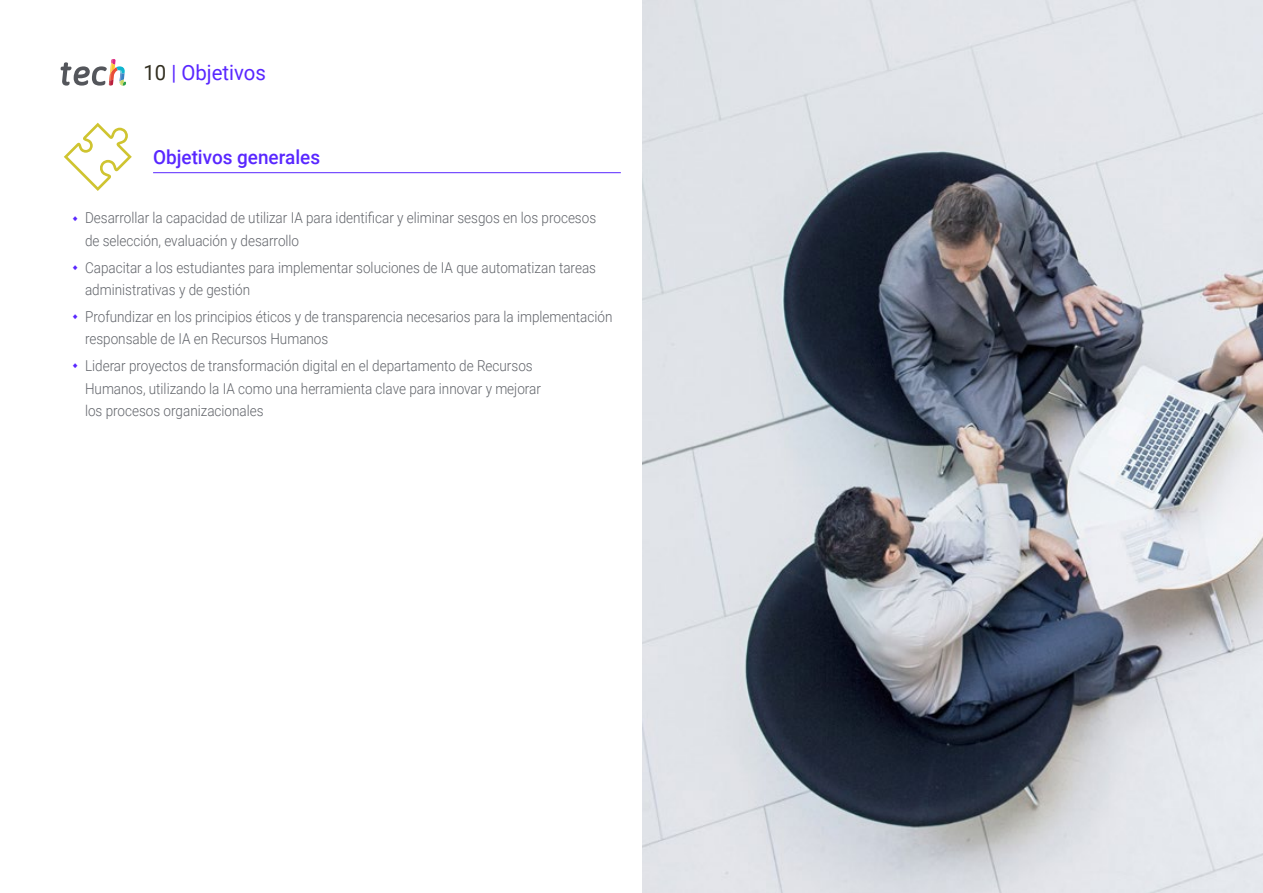
<style>
.page{position:relative;width:1263px;height:893px;background:#fff}
.page>*{position:absolute;margin:0;border:0;box-sizing:border-box;transform-origin:0 0}
.t1{font:21px "Roboto";color:#5927ff}
.t2{font:500 19.5px "Roboto";color:#5927ff}
.t3{font:300 15px/22.5px "Roboto";color:#61646a;scale:.9 1}
.s1{color:#312e20}
</style>
<div class="page">
<hr style="left:153px;top:172px;width:468px;height:1px;background:#5927ff">
<svg style="left:64px;top:123px;width:68px;height:68px"></svg>
<img style="left:642px;top:0;width:621px;height:893px">
<svg style="left:61px;top:59px;width:65px;height:27px"></svg>
<h1 class="t1" style="left:144px;top:57px;width:124px"><span class="s1">10</span> | Objetivos</h1>
<h2 class="t2" style="left:153px;top:144px;width:169px">Objetivos generales</h2>
<p class="t3" style="left:85px;top:206px;width:569px">Desarrollar la capacidad de utilizar IA para identificar y eliminar sesgos en los procesos de selección, evaluación y desarrollo</p>
<p class="t3" style="left:85px;top:255px;width:569px">Capacitar a los estudiantes para implementar soluciones de IA que automatizan tareas administrativas y de gestión</p>
<p class="t3" style="left:85px;top:305px;width:587px">Profundizar en los principios éticos y de transparencia necesarios para la implementación responsable de IA en Recursos Humanos</p>
<p class="t3" style="left:85px;top:354px;width:508px">Liderar proyectos de transformación digital en el departamento de Recursos<br>Humanos, utilizando la IA como una herramienta clave para innovar y mejorar los procesos organizacionales</p>
</div>
